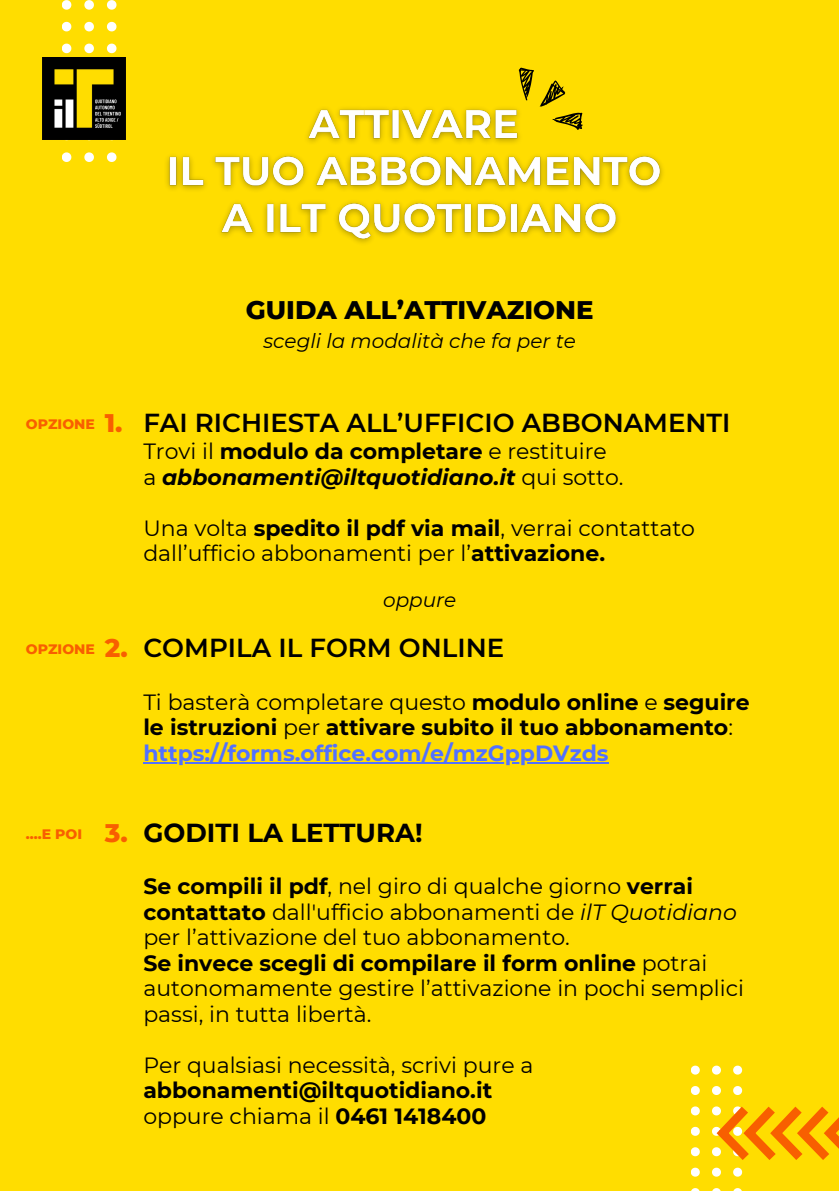
<style>
.page{position:relative;width:839px;height:1191px;background:#fff}
.page>*{position:absolute;margin:0;border:0;box-sizing:border-box;transform-origin:0 0}
.t1{font:600 26px "Montserrat";color:#000}
.t2{font:800 26px "Montserrat";color:#000}
.t3{font:700 26px "Montserrat";color:#000}
.t4{font:800 26px "Montserrat";color:#f85f00}
.t5{font:22px/25.6px "Montserrat";color:#000}
.t6{font:700 22px/25.6px "Montserrat";color:#000}
.t7{font:700 22px "Montserrat";color:#5271ff}
.t8{font:italic 20px "Montserrat";color:#000}
.t9{font:800 14px "Montserrat";color:#f85f00}
.s1{font-weight:700}
.s2{font-weight:700;font-style:italic}
.s3{font-weight:400}
.s4{font-style:italic}
</style>
<div class="page">
<div style="left:0;top:0;width:838px;height:1191px;background:#fd0"></div>
<svg style="left:62px;top:152px;width:9px;height:9px"></svg>
<svg style="left:84px;top:152px;width:10px;height:9px"></svg>
<svg style="left:107px;top:152px;width:9px;height:9px"></svg>
<svg style="left:62px;top:44px;width:9px;height:9px"></svg>
<svg style="left:84px;top:44px;width:10px;height:9px"></svg>
<svg style="left:107px;top:44px;width:9px;height:9px"></svg>
<svg style="left:62px;top:22px;width:9px;height:9px"></svg>
<svg style="left:84px;top:22px;width:10px;height:9px"></svg>
<svg style="left:107px;top:22px;width:9px;height:9px"></svg>
<svg style="left:62px;top:0;width:9px;height:10px"></svg>
<svg style="left:84px;top:0;width:10px;height:10px"></svg>
<svg style="left:107px;top:0;width:9px;height:10px"></svg>
<img style="left:43px;top:57px;width:82px;height:83px">
<svg style="left:691px;top:1188px;width:8px;height:3px"></svg>
<svg style="left:712px;top:1188px;width:9px;height:3px"></svg>
<svg style="left:733px;top:1188px;width:9px;height:3px"></svg>
<svg style="left:691px;top:1168px;width:8px;height:9px"></svg>
<svg style="left:712px;top:1168px;width:9px;height:9px"></svg>
<svg style="left:733px;top:1168px;width:9px;height:9px"></svg>
<svg style="left:691px;top:1147px;width:8px;height:9px"></svg>
<svg style="left:691px;top:1127px;width:8px;height:9px"></svg>
<svg style="left:691px;top:1106px;width:8px;height:9px"></svg>
<svg style="left:691px;top:1086px;width:8px;height:9px"></svg>
<svg style="left:712px;top:1086px;width:9px;height:9px"></svg>
<svg style="left:733px;top:1086px;width:9px;height:9px"></svg>
<svg style="left:691px;top:1066px;width:8px;height:9px"></svg>
<svg style="left:712px;top:1066px;width:9px;height:9px"></svg>
<svg style="left:733px;top:1066px;width:9px;height:9px"></svg>
<svg style="left:712px;top:1106px;width:126px;height:54px"></svg>
<img style="left:166px;top:108px;width:497px;height:135px">
<svg style="left:506px;top:67px;width:84px;height:70px"></svg>
<hr style="left:143px;top:762px;width:465px;height:2px;background:#5271ff">
<p class="t2" style="left:246px;top:294px;width:349px">GUIDA ALL’ATTIVAZIONE</p>
<h3 class="t8" style="left:263px;top:329px;width:314px">scegli la modalità che fa per te</h3>
<h2 class="t9" style="left:26px;top:415px;width:70px">OPZIONE</h2>
<p class="t4" style="left:105px;top:407px;width:19px">1.</p>
<p class="t1" style="left:143px;top:407px;width:588px">FAI RICHIESTA ALL’UFFICIO ABBONAMENTI</p>
<p class="t5" style="left:143px;top:438px;width:481px">Trovi il <span class="s1">modulo da completare</span> e restituire a <span class="s2">abbonamenti@iltquotidiano.it</span> qui sotto.</p>
<h2 class="t5" style="left:143px;top:515px;width:553px">Una volta <span class="s1">spedito il pdf via mail</span>, verrai contattato dall’ufficio abbonamenti per l’<span class="s1">attivazione.</span></h2>
<h2 class="t8" style="left:383px;top:588px;width:75px">oppure</h2>
<h5 class="t9" style="left:26px;top:640px;width:70px">OPZIONE</h5>
<h5 class="t4" style="left:105px;top:632px;width:24px">2.</h5>
<h3 class="t1" style="left:143px;top:632px;width:362px">COMPILA IL FORM ONLINE</h3>
<p class="t6" style="left:143px;top:689px;width:607px"><span class="s3">Ti basterà completare questo</span> modulo online <span class="s3">e</span> seguire le istruzioni <span class="s3">per</span> attivare subito il tuo abbonamento<span class="s3">:</span></p>
<h4 class="t7" style="left:143px;top:740px;width:466px">https://forms.office.com/e/mzGppDVzds</h4>
<p class="t9" style="left:26px;top:825px;width:58px">....E POI</p>
<h5 class="t4" style="left:105px;top:817px;width:25px">3.</h5>
<h5 class="t3" style="left:143px;top:817px;width:281px">GODITI LA LETTURA!</h5>
<h3 class="t5" style="left:143px;top:874px;width:602px"><span class="s1">Se compili il pdf</span>, nel giro di qualche giorno <span class="s1">verrai contattato</span> dall'ufficio abbonamenti de <span class="s4">ilT Quotidiano </span>per l’attivazione del tuo abbonamento.<br><span class="s1">Se invece scegli di compilare il form online</span> potrai autonomamente gestire l’attivazione in pochi semplici passi, in tutta libertà.</h3>
<p class="t5" style="left:143px;top:1052px;width:391px">Per qualsiasi necessità, scrivi pure a <span class="s1">abbonamenti@iltquotidiano.it </span>oppure chiama il <span class="s1">0461 1418400</span></p>
</div>
